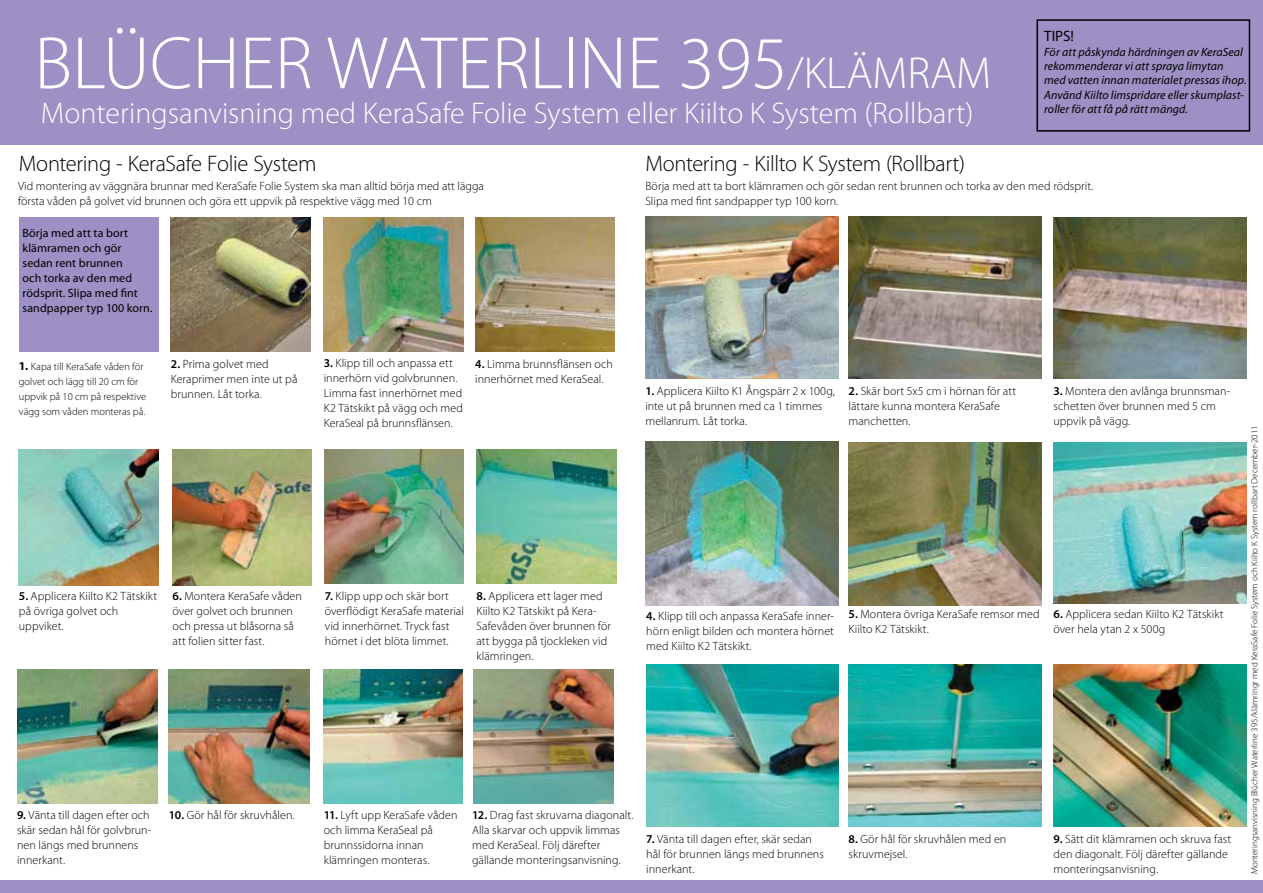
<style>
.page{position:relative;width:1263px;height:893px;background:#fff}
.page>*{position:absolute;margin:0;border:0;box-sizing:border-box;transform-origin:0 0}
.t1{font:300 75px "Myriad Pro";color:#fff}
.t2{font:300 30px "Myriad Pro";color:#fff}
.t3{font:300 22.5px "Myriad Pro";letter-spacing:-.015em;color:#000}
.t4{font:15px "Myriad Pro";color:#000}
.t5{font:300 12px/15px "Myriad Pro";letter-spacing:.005em;color:#000}
.t6{font:italic 12px/14.4px "Myriad Pro";letter-spacing:.005em;color:#000}
.t7{font:12px/15px "Myriad Pro";letter-spacing:.01em;color:#000}
.t8{font:300 10.5px/15px "Myriad Pro";color:#000}
.t9{font:300 9px "Myriad Pro";color:#000}
.s1{font-size:45px}
.s2{font-weight:700;font-size:12px}
.s3{font-weight:600}
</style>
<div class="page">
<img style="left:1053px;top:665px;width:194px;height:162px">
<img style="left:849px;top:665px;width:193px;height:162px">
<img style="left:646px;top:665px;width:193px;height:162px">
<img style="left:1053px;top:442px;width:194px;height:161px">
<img style="left:849px;top:442px;width:193px;height:163px">
<img style="left:645px;top:441px;width:194px;height:164px">
<img style="left:1053px;top:217px;width:194px;height:161px">
<img style="left:849px;top:217px;width:193px;height:162px">
<img style="left:645px;top:217px;width:194px;height:161px">
<img style="left:473px;top:669px;width:141px;height:134px">
<img style="left:324px;top:669px;width:139px;height:134px">
<img style="left:169px;top:669px;width:141px;height:134px">
<img style="left:17px;top:669px;width:141px;height:134px">
<img style="left:476px;top:450px;width:140px;height:134px">
<img style="left:325px;top:450px;width:139px;height:134px">
<img style="left:173px;top:450px;width:139px;height:135px">
<img style="left:19px;top:450px;width:139px;height:135px">
<img style="left:475px;top:217px;width:139px;height:134px">
<img style="left:324px;top:217px;width:140px;height:134px">
<img style="left:171px;top:217px;width:140px;height:134px">
<div style="left:19px;top:217px;width:139px;height:134px;background:#9c90c4"></div>
<div style="left:0;top:0;width:1263px;height:145px;background:#9c90c4"></div>
<div style="left:0;top:881px;width:1263px;height:12px;background:#9c90c4"></div>
<div style="left:1036px;top:19px;width:214px;height:113px;border:2px solid #000"></div>
<h1 class="t1" style="left:34px;top:18px;width:958px">BLÜCHER WATERLINE 395<span class="s1">/KLÄMRAM</span></h1>
<h2 class="t2" style="left:41px;top:95px;width:934px">Monteringsanvisning med KeraSafe Folie System eller Kiilto K System (Rollbart)</h2>
<h3 class="t3" style="left:645px;top:150px;width:321px">Montering - Killto K System (Rollbart)</h3>
<h3 class="t3" style="left:19px;top:150px;width:299px">Montering - KeraSafe Folie System</h3>
<p class="t4" style="left:1044px;top:27px;width:31px">TIPS!</p>
<p class="t6" style="left:1044px;top:44px;width:204px">För att påskynda härdningen av KeraSeal rekommenderar vi att spraya limytan med vatten innan materialet pressas ihop.<br>Använd Kiilto limspridare eller skumplast&shy;roller för att få på rätt mängd.</p>
<p class="t5" style="left:18px;top:178px;width:467px">Vid montering av väggnära brunnar med KeraSafe Folie System ska man alltid börja med att lägga första våden på golvet vid brunnen och göra ett uppvik på respektive vägg med 10 cm</p>
<p class="t7" style="left:22px;top:225px;width:132px">Börja med att ta bort klämramen och gör sedan rent brunnen<br>och torka av den med rödsprit. Slipa med fint sandpapper typ 100 korn.</p>
<p class="t8" style="left:19px;top:358px;width:129px"><span class="s2">1.</span> Kapa till KeraSafe våden för golvet och lägg till 20 cm för uppvik på 10 cm på respektive vägg som våden monteras på.</p>
<p class="t5" style="left:171px;top:357px;width:128px"><span class="s3">2.</span> Prima golvet med<br>Keraprimer men inte ut på brunnen. Låt torka.</p>
<p class="t5" style="left:324px;top:355px;width:141px"><span class="s3">3.</span> Klipp till och anpassa ett innerhörn vid golvbrunnen.<br>Limma fast innerhörnet med<br>K2 Tätskikt på vägg och med<br>KeraSeal på brunnsflänsen.</p>
<p class="t5" style="left:475px;top:357px;width:139px"><span class="s3">4.</span> Limma brunnsflänsen och innerhörnet med KeraSeal.</p>
<p class="t5" style="left:645px;top:178px;width:449px">Börja med att ta bort klämramen och gör sedan rent brunnen och torka av den med rödsprit.<br>Slipa med fint sandpapper typ 100 korn.</p>
<p class="t5" style="left:645px;top:384px;width:191px"><span class="s3">1.</span> Applicera Kiilto K1 Ångspärr 2 x 100g, inte ut på brunnen med ca 1 timmes mellanrum. Låt torka.</p>
<p class="t5" style="left:849px;top:384px;width:169px"><span class="s3">2.</span> Skär bort 5x5 cm i hörnan för att lättare kunna montera KeraSafe manchetten.</p>
<p class="t5" style="left:1053px;top:384px;width:178px"><span class="s3">3.</span> Montera den avlånga brunnsman&shy;schetten över brunnen med 5 cm uppvik på vägg.</p>
<p class="t5" style="left:19px;top:589px;width:140px"><span class="s3">5.</span> Applicera Kiilto K2 Tätskikt på övriga golvet och uppviket.</p>
<p class="t5" style="left:173px;top:589px;width:131px"><span class="s3">6.</span> Montera KeraSafe våden över golvet och brunnen och pressa ut blåsorna så att folien sitter fast.</p>
<p class="t5" style="left:325px;top:589px;width:141px"><span class="s3">7.</span> Klipp upp och skär bort överflödigt KeraSafe material vid innerhörnet. Tryck fast hörnet i det blöta limmet.</p>
<p class="t5" style="left:476px;top:589px;width:136px"><span class="s3">8.</span> Applicera ett lager med<br>Kiilto K2 Tätskikt på Kera-<br>Safevåden över brunnen för att bygga på tjockleken vid klämringen.</p>
<p class="t5" style="left:646px;top:608px;width:189px;text-align:justify"><span class="s3">4.</span> Klipp till och anpassa KeraSafe inner&shy;hörn enligt bilden och montera hörnet med Kiilto K2 Tätskikt.</p>
<p class="t5" style="left:849px;top:606px;width:192px"><span class="s3">5.</span> Montera övriga KeraSafe remsor med<br>Kiilto K2 Tätskikt.</p>
<p class="t5" style="left:1053px;top:606px;width:172px"><span class="s3">6.</span> Applicera sedan Kiilto K2 Tätskikt över hela ytan 2 x 500g</p>
<p class="t5" style="left:17px;top:807px;width:136px"><span class="s3">9.</span> Vänta till dagen efter och skär sedan hål för golvbrun&shy;nen längs med brunnens innerkant.</p>
<p class="t5" style="left:169px;top:807px;width:127px"><span class="s3">10.</span> Gör hål för skruvhålen.</p>
<p class="t5" style="left:324px;top:807px;width:135px"><span class="s3">11.</span> Lyft upp KeraSafe våden och limma KeraSeal på brunnssidorna innan klämringen monteras.</p>
<p class="t5" style="left:472px;top:807px;width:163px"><span class="s3">12.</span> Drag fast skruvarna diagonalt.<br>Alla skarvar och uppvik limmas med KeraSeal. Följ därefter gällande monteringsanvisning.</p>
<p class="t5" style="left:646px;top:831px;width:179px"><span class="s3">7.</span> Vänta till dagen efter, skär sedan hål för brunnen längs med brunnens innerkant.</p>
<p class="t5" style="left:849px;top:831px;width:159px"><span class="s3">8.</span> Gör hål för skruvhålen med en skruvmejsel.</p>
<p class="t5" style="left:1053px;top:831px;width:179px"><span class="s3">9.</span> Sätt dit klämramen och skruva fast den diagonalt. Följ därefter gällande monteringsanvisning.</p>
<p class="t9" style="left:1249px;top:874px;width:450px;rotate:-90deg">Monteringsanvisning Blûcher Waterline 395/klämringr med KeraSafe Folie System och Kiilto K System rollbart December-2011</p>
</div>
